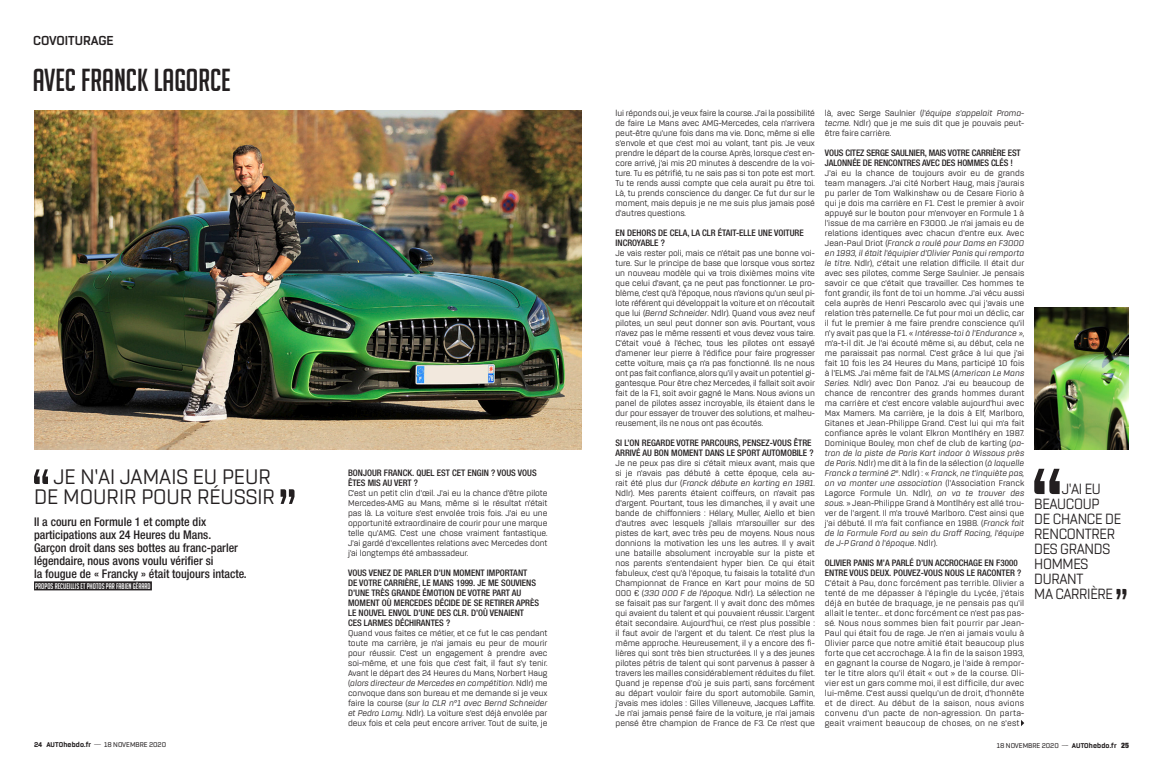
<style>
.page{position:relative;width:1163px;height:766px;background:#fff}
.page>*{position:absolute;margin:0;border:0;box-sizing:border-box;transform-origin:0 0}
.EXERGUE{font:95.7px "Big Noodle Titling";color:#231f20}
.EXERGUE-2{font:39px "Big Noodle Titling";color:#231f20;scale:.95 1}
.PRENOM_NOM{font:31px "Big Noodle Titling";color:#231f20}
.TITRE{font:22.7px "Rogan";color:#231f20}
.EXERGUE-3{font:16px/15px "Rogan";letter-spacing:-.02em;color:#231f20;scale:.95 1}
.TEXTE{font:700 14px "Rogan";color:#231f20}
.CHAPO{font:500 condensed 12px/13px "Helvetica Neue";color:#231f20}
.TEXTE-2{font:9px/10px "Rogan";color:#231f20;text-align:justify}
.INTER_QUESTION{font:500 condensed 9px/10px "Helvetica Neue";color:#231f20}
.CHAPO-2{font:8px "Big Noodle Titling";color:#fff}
.t1{font:800 7.5px "Rogan";letter-spacing:.02em;color:#231f20}
.t2{font:500 7.5px "Rogan";color:#231f20}
.s1{font-style:italic}
.s2{font-weight:500;font-size:5px}
.s3{font-weight:500}
.s4{font-size:5px}
.s5{font-weight:800}
.s6{font-family:"Helvetica Neue";font-weight:900;font-stretch:expanded}
</style>
<div class="page">
<div style="left:34px;top:581px;width:118px;height:9px;background:#231f20"></div>
<svg style="left:34px;top:469px;width:14px;height:15px"></svg>
<svg style="left:280px;top:489px;width:14px;height:15px"></svg>
<img style="left:34px;top:110px;width:547px;height:339px">
<img style="left:1034px;top:307px;width:94px;height:142px">
<svg style="left:1021px;top:720px;width:3px;height:6px"></svg>
<p class="TEXTE" style="left:33px;top:33px;width:82px">COVOITURAGE</p>
<p class="PRENOM_NOM" style="left:33px;top:64px;width:199px">AVEC FRANCK LAGORCE</p>
<p class="TITRE" style="left:53px;top:464px;width:219px">JE N’AI JAMAIS EU PEUR</p>
<p class="TITRE" style="left:34px;top:483px;width:242px">DE MOURIR POUR RÉUSSIR</p>
<p class="CHAPO" style="left:34px;top:514px;width:214px">Il a couru en Formule 1 et compte dix participations aux 24 Heures du Mans.<br>Garçon droit dans ses bottes au franc-parler légendaire, nous avons voulu vérifier si<br>la fougue de « Francky » était toujours intacte.</p>
<p class="CHAPO-2" style="left:35px;top:581px;width:117px">PROPOS RECUEILLIS ET PHOTOS PAR FABIEN GÉRARD</p>
<p class="INTER_QUESTION" style="left:348px;top:467px;width:190px">BONJOUR FRANCK. QUEL EST CET ENGIN ? VOUS VOUS<br>ÊTES MIS AU VERT ?</p>
<p class="TEXTE-2" style="left:348px;top:488px;width:201px">C’est un petit clin d’œil. J’ai eu la chance d’être pilote Mercedes-AMG au Mans, même si le résultat n’était pas là. La voiture s’est envolée trois fois. J’ai eu une opportunité extraordinaire de courir pour une marque telle qu’AMG. C’est une chose vraiment fantastique.<br>J’ai gardé d’excellentes relations avec Mercedes dont j’ai longtemps été ambassadeur.</p>
<p class="INTER_QUESTION" style="left:348px;top:567px;width:192px">VOUS VENEZ DE PARLER D’UN MOMENT IMPORTANT<br>DE VOTRE CARRIÈRE, LE MANS 1999. JE ME SOUVIENS D’UNE TRÈS GRANDE ÉMOTION DE VOTRE PART AU MOMENT OÙ MERCEDES DÉCIDE DE SE RETIRER APRÈS LE NOUVEL ENVOL D’UNE DES CLR. D’OÙ VENAIENT CES LARMES DÉCHIRANTES ?</p>
<p class="TEXTE-2" style="left:348px;top:628px;width:201px">Quand vous faites ce métier, et ce fut le cas pendant toute ma carrière, je n’ai jamais eu peur de mourir pour réussir. C’est un engagement à prendre avec soi-même, et une fois que c’est fait, il faut s’y tenir.<br>Avant le départ des 24 Heures du Mans, Norbert Haug (<span class="s1">alors directeur de Mercedes en compétition</span>. Ndlr) me convoque dans son bureau et me demande si je veux faire la course (<span class="s1">sur la CLR n°1 avec Bernd Schneider et Pedro Lamy</span>. Ndlr). La voiture s’est déjà envolée par deux fois et cela peut encore arriver. Tout de suite, je</p>
<p class="TEXTE-2" style="left:615px;top:108px;width:201px">lui réponds oui, je veux faire la course. J’ai la possibilité de faire Le Mans avec AMG-Mercedes, cela n’arrivera peut-être qu’une fois dans ma vie. Donc, même si elle s’envole et que c’est moi au volant, tant pis. Je veux prendre le départ de la course. Après, lorsque c’est en&shy;core arrivé, j’ai mis 20 minutes à descendre de la voi&shy;ture. Tu es pétrifié, tu ne sais pas si ton pote est mort.<br>Tu te rends aussi compte que cela aurait pu être toi.<br>Là, tu prends conscience du danger. Ce fut dur sur le moment, mais depuis je ne me suis plus jamais posé d’autres questions.</p>
<p class="INTER_QUESTION" style="left:615px;top:227px;width:190px">EN DEHORS DE CELA, LA CLR ÉTAIT-ELLE UNE VOITURE<br>INCROYABLE ?</p>
<p class="TEXTE-2" style="left:615px;top:248px;width:201px">Je vais rester poli, mais ce n’était pas une bonne voi&shy;ture. Sur le principe de base que lorsque vous sortez un nouveau modèle qui va trois dixièmes moins vite que celui d’avant, ça ne peut pas fonctionner. Le pro&shy;blème, c’est qu’à l’époque, nous n’avions qu’un seul pi&shy;lote référent qui développait la voiture et on n’écoutait que lui (<span class="s1">Bernd Schneider</span>. Ndlr). Quand vous avez neuf pilotes, un seul peut donner son avis. Pourtant, vous n’avez pas le même ressenti et vous devez vous taire.<br>C’était voué à l’échec, tous les pilotes ont essayé d’amener leur pierre à l’édifice pour faire progresser cette voiture, mais ça n’a pas fonctionné. Ils ne nous ont pas fait confiance, alors qu’il y avait un potentiel gi&shy;gantesque. Pour être chez Mercedes, il fallait soit avoir fait de la F1, soit avoir gagné le Mans. Nous avions un panel de pilotes assez incroyable, ils étaient dans le dur pour essayer de trouver des solutions, et malheu&shy;reusement, ils ne nous ont pas écoutés.</p>
<p class="INTER_QUESTION" style="left:615px;top:437px;width:199px">SI L’ON REGARDE VOTRE PARCOURS, PENSEZ-VOUS ÊTRE<br>ARRIVÉ AU BON MOMENT DANS LE SPORT AUTOMOBILE ?</p>
<p class="TEXTE-2" style="left:615px;top:458px;width:201px">Je ne peux pas dire si c’était mieux avant, mais que si je n’avais pas débuté à cette époque, cela au&shy;rait été plus dur (<span class="s1">Franck débute en karting en 1981</span>.<br>Ndlr). Mes parents étaient coiffeurs, on n’avait pas d’argent. Pourtant, tous les dimanches, il y avait une bande de chiffonniers : Hélary, Muller, Aiello et bien d’autres avec lesquels j’allais m’arsouiller sur des pistes de kart, avec très peu de moyens. Nous nous donnions la motivation les uns les autres. Il y avait une bataille absolument incroyable sur la piste et nos parents s’entendaient hyper bien. Ce qui était fabuleux, c’est qu’à l’époque, tu faisais la totalité d’un Championnat de France en Kart pour moins de 50<br>000 € (<span class="s1">330 000 F de l’époque.</span> Ndlr). La sélection ne se faisait pas sur l’argent. Il y avait donc des mômes qui avaient du talent et qui pouvaient réussir. L’argent était secondaire. Aujourd’hui, ce n’est plus possible : il faut avoir de l’argent et du talent. Ce n’est plus la même approche. Heureusement, il y a encore des fi&shy;lières qui sont très bien structurées. Il y a des jeunes pilotes pétris de talent qui sont parvenus à passer à travers les mailles considérablement réduites du filet.<br>Quand je repense d’où je suis parti, sans forcément au départ vouloir faire du sport automobile. Gamin, j’avais mes idoles : Gilles Villeneuve, Jacques Laffite.<br>Je n’ai jamais pensé faire de la voiture, je n’ai jamais pensé être champion de France de F3. Ce n’est que</p>
<p class="TEXTE-2" style="left:824px;top:108px;width:201px">là, avec Serge Saulnier (<span class="s1">l’équipe s’appelait Proma&shy;tecme</span>. Ndlr) que je me suis dit que je pouvais peut&shy;être faire carrière.</p>
<p class="INTER_QUESTION" style="left:824px;top:147px;width:197px">VOUS CITEZ SERGE SAULNIER, MAIS VOTRE CARRIÈRE EST<br>JALONNÉE DE RENCONTRES AVEC DES HOMMES CLÉS !</p>
<p class="TEXTE-2" style="left:824px;top:168px;width:201px">J’ai eu la chance de toujours avoir eu de grands team managers. J’ai cité Norbert Haug, mais j’aurais pu parler de Tom Walkinshaw ou de Cesare Fiorio à qui je dois ma carrière en F1. C’est le premier à avoir appuyé sur le bouton pour m’envoyer en Formule 1 à l’issue de ma carrière en F3000. Je n’ai jamais eu de relations identiques avec chacun d’entre eux. Avec Jean-Paul Driot (<span class="s1">Franck a roulé pour Dams en F3000 en 1993, il était l’équipier d’Olivier Panis qui remporta le titre</span>. Ndlr), c’était une relation difficile. Il était dur avec ses pilotes, comme Serge Saulnier. Je pensais savoir ce que c’était que travailler. Ces hommes te font grandir, ils font de toi un homme. J’ai vécu aussi cela auprès de Henri Pescarolo avec qui j’avais une relation très paternelle. Ce fut pour moi un déclic, car il fut le premier à me faire prendre conscience qu’il n’y avait pas que la F1. « <span class="s1">Intéresse-toi à l’Endurance »</span>, m’a-t-il dit. Je l’ai écouté même si, au début, cela ne me paraissait pas normal. C’est grâce à lui que j’ai fait 10 fois les 24 Heures du Mans, participé 10 fois à l’ELMS. J’ai même fait de l’ALMS (<span class="s1">American Le Mans Series.</span> Ndlr) avec Don Panoz. J’ai eu beaucoup de chance de rencontrer des grands hommes durant ma carrière et c’est encore valable aujourd’hui avec Max Mamers. Ma carrière, je la dois à Elf, Marlboro, Gitanes et Jean-Philippe Grand. C’est lui qui m’a fait confiance après le volant Elkron Montlhéry en 1987.<br>Dominique Bouley, mon chef de club de karting (<span class="s1">pa&shy;tron de la piste de Paris Kart indoor à Wissous près de Paris</span>. Ndlr) me dit à la fin de la sélection (<span class="s1">à laquelle Franck a terminé 2</span><sup>e</sup>. Ndlr) : « <span class="s1">Franck, ne t’inquiète pas, on va monter une association</span> (l’Association Franck Lagorce Formule Un. Ndlr), <span class="s1">on va te trouver des sous.</span> » Jean-Philippe Grand à Montlhéry est allé trou&shy;ver de l’argent. Il m’a trouvé Marlboro. C’est ainsi que j’ai débuté. Il m’a fait confiance en 1988. (<span class="s1">Franck fait de la Formule Ford au sein du Graff Racing, l’équipe de J-P Grand à l’époque</span>. Ndlr).</p>
<p class="INTER_QUESTION" style="left:824px;top:557px;width:198px">OLIVIER PANIS M’A PARLÉ D’UN ACCROCHAGE EN F3000<br>ENTRE VOUS DEUX. POUVEZ-VOUS NOUS LE RACONTER ?</p>
<p class="TEXTE-2" style="left:824px;top:578px;width:201px">C’était à Pau, donc forcément pas terrible. Olivier a tenté de me dépasser à l’épingle du Lycée, j’étais déjà en butée de braquage, je ne pensais pas qu’il allait le tenter… et donc forcément ce n’est pas pas&shy;sé. Nous nous sommes bien fait pourrir par Jean-Paul qui était fou de rage. Je n’en ai jamais voulu à Olivier parce que notre amitié était beaucoup plus forte que cet accrochage. À la fin de la saison 1993, en gagnant la course de Nogaro, je l’aide à rempor&shy;ter le titre alors qu’il était « out » de la course. Oli&shy;vier est un gars comme moi, il est difficile, dur avec lui-même. C’est aussi quelqu’un de droit, d’honnête et de direct. Au début de la saison, nous avions convenu d’un pacte de non-agression. On parta&shy;geait vraiment beaucoup de choses, on ne s’est</p>
<p class="EXERGUE" style="left:1031px;top:452px;width:32px">“</p>
<p class="EXERGUE-3" style="left:1034px;top:481px;width:93px;text-indent:28px">J’AI EU<br>BEAUCOUP<br>DE CHANCE DE<br>RENCONTRER<br>DES GRANDS<br>HOMMES<br>DURANT<br>MA CARRIÈRE</p>
<p class="EXERGUE-2" style="left:1115px;top:582px;width:14px">”</p>
<p class="t1" style="left:34px;top:740px;width:134px">24 AUTOhebdo.fr <span class="s2">-----</span> <span class="s3">18 NOVEMBRE 2020</span></p>
<p class="t2" style="left:996px;top:740px;width:134px">18 NOVEMBRE 2020 <span class="s4">-----</span> <span class="s5">AUTOhebdo.fr</span> <span class="s6">25</span></p>
</div>
